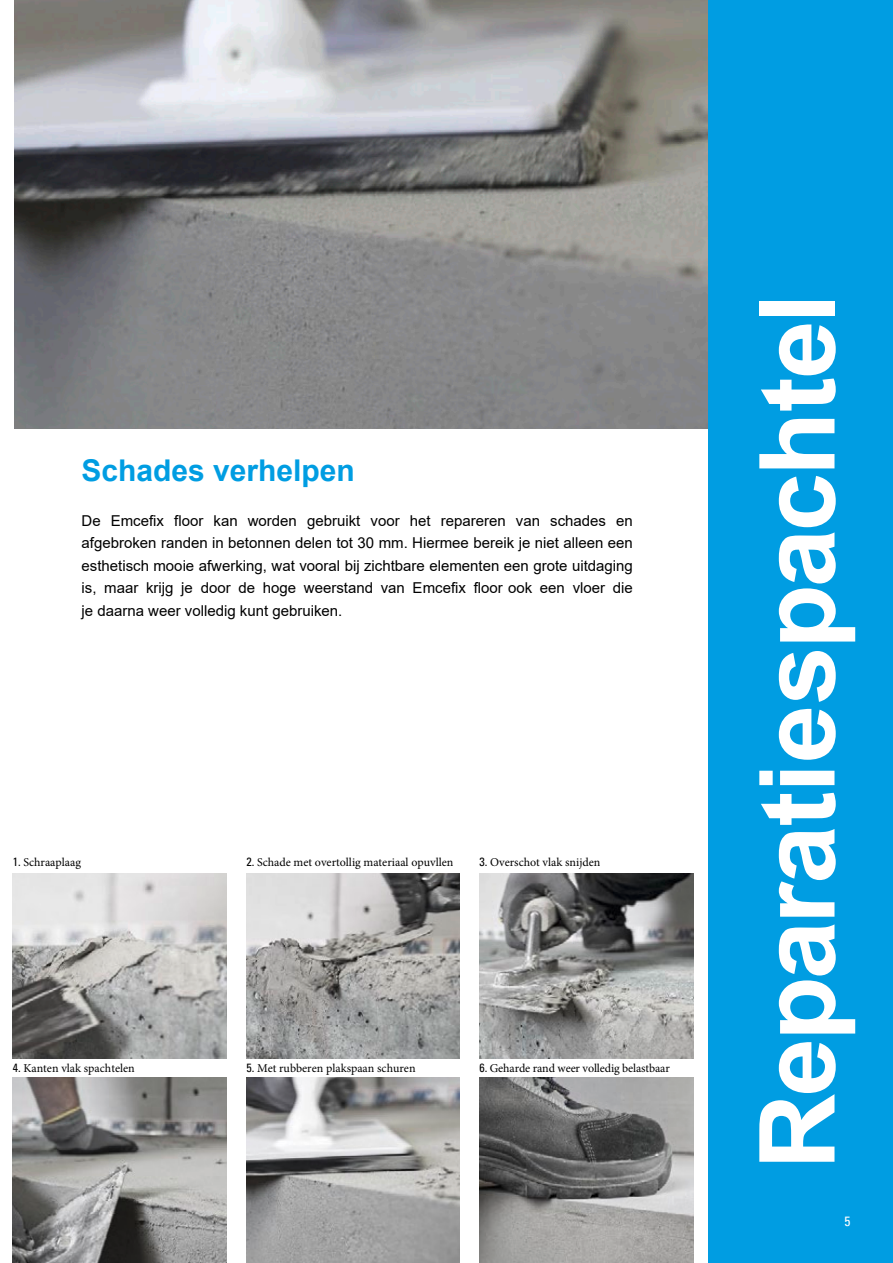
<style>
.page{position:relative;width:893px;height:1263px;background:#fff}
.page>*{position:absolute;margin:0;border:0;box-sizing:border-box;transform-origin:0 0}
.t1{font:700 105px "Arial";letter-spacing:-.025em;color:#fff}
.t2{font:700 30px "Arial";color:#009de2}
.t3{font:15px/22.5px "Arial";color:#000;text-align:justify}
.t4{font:condensed 13.5px "Univers LT Pro";color:#fff}
.t5{font:12px "Minion Pro";color:#000}
.s1{font-family:"Univers LT Pro";font-stretch:condensed}
</style>
<div class="page">
<img style="left:14px;top:0;width:694px;height:429px">
<div style="left:708px;top:0;width:185px;height:1263px;background:#009de2"></div>
<img style="left:13px;top:1078px;width:213px;height:185px">
<img style="left:13px;top:873px;width:213px;height:185px">
<img style="left:246px;top:873px;width:214px;height:185px">
<img style="left:246px;top:1078px;width:214px;height:185px">
<img style="left:479px;top:873px;width:214px;height:185px">
<img style="left:479px;top:1078px;width:214px;height:185px">
<h2 class="t2" style="left:81px;top:449px;width:275px">Schades verhelpen</h2>
<p class="t3" style="left:81px;top:509px;width:553px">De Emcefix floor kan worden gebruikt voor het repareren van schades en afgebroken randen in betonnen delen tot 30 mm. Hiermee bereik je niet alleen een esthetisch mooie afwerking, wat vooral bij zichtbare elementen een grote uitdaging is, maar krijg je door de hoge weerstand van Emcefix floor ook een vloer die je daarna weer volledig kunt gebruiken.</p>
<p class="t5" style="left:13px;top:854px;width:70px"><span class="s1">1.</span> Schraaplaag</p>
<p class="t5" style="left:246px;top:854px;width:209px"><span class="s1">2.</span> Schade met overtollig materiaal opuvllen</p>
<p class="t5" style="left:479px;top:854px;width:122px"><span class="s1">3.</span> Overschot vlak snijden</p>
<p class="t5" style="left:13px;top:1060px;width:124px"><span class="s1">4.</span> Kanten vlak spachtelen</p>
<p class="t5" style="left:246px;top:1060px;width:171px"><span class="s1">5.</span> Met rubberen plakspaan schuren</p>
<p class="t5" style="left:479px;top:1060px;width:192px"><span class="s1">6.</span> Geharde rand weer volledig belastbaar</p>
<h1 class="t1" style="left:724px;top:1169px;width:877px;rotate:-90deg">Reparatiespachtel</h1>
<p class="t4" style="left:844px;top:1212px;width:7px">5</p>
</div>
